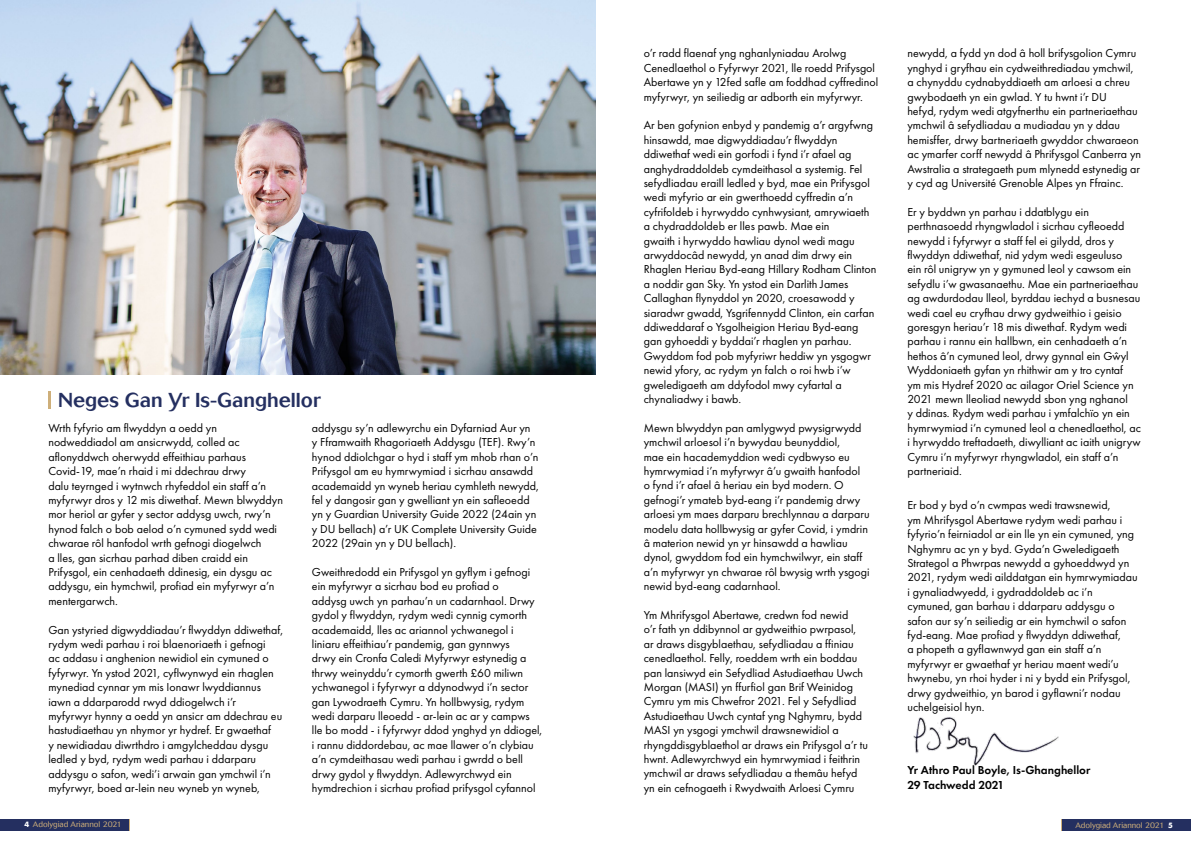
<style>
.page{position:relative;width:1191px;height:842px;background:#fff}
.page>*{position:absolute;margin:0;border:0;box-sizing:border-box;transform-origin:0 0}
.t1{font:500 20px "Cosmos Pro";color:#242f60}
.t2{font:12px/14.4px "Futura PT";color:#000}
.t3{font:600 12px "Futura PT";color:#000}
.t4{font:300 8px "Cosmos BQ";color:#ceaf7a}
.s1{font-family:"Futura PT";font-weight:700;color:#fff}
</style>
<div class="page">
<div style="left:0;top:819px;width:130px;height:12px;background:#242f60"></div>
<div style="left:1061px;top:820px;width:129px;height:11px;background:#242f60"></div>
<img style="left:0;top:0;width:595px;height:375px">
<hr style="left:48px;top:392px;width:3px;height:17px;background:#ceaf7a">
<img style="left:913px;top:717px;width:146px;height:49px">
<p class="t1" style="left:58px;top:387px;width:264px">Neges Gan Yr Is-Ganghellor</p>
<p class="t2" style="left:48px;top:421px;width:236px">Wrth fyfyrio am flwyddyn a oedd yn nodweddiadol am ansicrwydd, colled ac aflonyddwch oherwydd effeithiau parhaus Covid-19, mae’n rhaid i mi ddechrau drwy<br>dalu teyrnged i wytnwch rhyfeddol ein staff a’n myfyrwyr dros y 12 mis diwethaf. Mewn blwyddyn mor heriol ar gyfer y sector addysg uwch, rwy’n hynod falch o bob aelod o’n cymuned sydd wedi chwarae rôl hanfodol wrth gefnogi diogelwch<br>a lles, gan sicrhau parhad diben craidd ein Prifysgol, ein cenhadaeth ddinesig, ein dysgu ac addysgu, ein hymchwil, profiad ein myfyrwyr a’n mentergarwch.</p>
<p class="t2" style="left:48px;top:622px;width:236px">Gan ystyried digwyddiadau’r flwyddyn ddiwethaf, rydym wedi parhau i roi blaenoriaeth i gefnogi<br>ac addasu i anghenion newidiol ein cymuned o fyfyrwyr. Yn ystod 2021, cyflwynwyd ein rhaglen mynediad cynnar ym mis Ionawr lwyddiannus iawn a ddarparodd rwyd ddiogelwch i’r<br>myfyrwyr hynny a oedd yn ansicr am ddechrau eu hastudiaethau yn nhymor yr hydref. Er gwaethaf<br>y newidiadau diwrthdro i amgylcheddau dysgu ledled y byd, rydym wedi parhau i ddarparu addysgu o safon, wedi’i arwain gan ymchwil i’n myfyrwyr, boed ar-lein neu wyneb yn wyneb,</p>
<p class="t2" style="left:312px;top:421px;width:229px">addysgu sy’n adlewyrchu ein Dyfarniad Aur yn y Fframwaith Rhagoriaeth Addysgu (TEF). Rwy’n hynod ddiolchgar o hyd i staff ym mhob rhan o’n Prifysgol am eu hymrwymiad i sicrhau ansawdd academaidd yn wyneb heriau cymhleth newydd, fel y dangosir gan y gwelliant yn ein safleoedd yn y Guardian University Guide 2022 (24ain yn y DU bellach) a’r UK Complete University Guide 2022 (29ain yn y DU bellach).</p>
<p class="t2" style="left:312px;top:565px;width:232px">Gweithredodd ein Prifysgol yn gyflym i gefnogi ein myfyrwyr a sicrhau bod eu profiad o<br>addysg uwch yn parhau’n un cadarnhaol. Drwy gydol y flwyddyn, rydym wedi cynnig cymorth academaidd, lles ac ariannol ychwanegol i liniaru effeithiau’r pandemig, gan gynnwys<br>drwy ein Cronfa Caledi Myfyrwyr estynedig a thrwy weinyddu’r cymorth gwerth £60 miliwn ychwanegol i fyfyrwyr a ddynodwyd i’n sector gan Lywodraeth Cymru. Yn hollbwysig, rydym wedi darparu lleoedd - ar-lein ac ar y campws lle bo modd - i fyfyrwyr ddod ynghyd yn ddiogel, i rannu diddordebau, ac mae llawer o’n clybiau a’n cymdeithasau wedi parhau i gwrdd o bell drwy gydol y flwyddyn. Adlewyrchwyd ein hymdrechion i sicrhau profiad prifysgol cyfannol</p>
<p class="t2" style="left:643px;top:46px;width:236px">o’r radd flaenaf yng nghanlyniadau Arolwg Cenedlaethol o Fyfyrwyr 2021, lle roedd Prifysgol Abertawe yn y 12fed safle am foddhad cyffredinol myfyrwyr, yn seiliedig ar adborth ein myfyrwyr.</p>
<p class="t2" style="left:643px;top:118px;width:234px">Ar ben gofynion enbyd y pandemig a’r argyfwng hinsawdd, mae digwyddiadau’r flwyddyn ddiwethaf wedi ein gorfodi i fynd i’r afael ag anghydraddoldeb cymdeithasol a systemig. Fel sefydliadau eraill ledled y byd, mae ein Prifysgol wedi myfyrio ar ein gwerthoedd cyffredin a’n cyfrifoldeb i hyrwyddo cynhwysiant, amrywiaeth a chydraddoldeb er lles pawb. Mae ein<br>gwaith i hyrwyddo hawliau dynol wedi magu arwyddocâd newydd, yn anad dim drwy ein Rhaglen Heriau Byd-eang Hillary Rodham Clinton a noddir gan Sky. Yn ystod ein Darlith James Callaghan flynyddol yn 2020, croesawodd y siaradwr gwadd, Ysgrifennydd Clinton, ein carfan ddiweddaraf o Ysgolheigion Heriau Byd-eang gan gyhoeddi y byddai’r rhaglen yn parhau.<br>Gwyddom fod pob myfyriwr heddiw yn ysgogwr newid yfory, ac rydym yn falch o roi hwb i’w gweledigaeth am ddyfodol mwy cyfartal a chynaliadwy i bawb.</p>
<p class="t2" style="left:643px;top:420px;width:227px">Mewn blwyddyn pan amlygwyd pwysigrwydd ymchwil arloesol i’n bywydau beunyddiol,<br>mae ein hacademyddion wedi cydbwyso eu hymrwymiad i’n myfyrwyr â’u gwaith hanfodol<br>o fynd i’r afael â heriau ein byd modern. O gefnogi’r ymateb byd-eang i’r pandemig drwy arloesi ym maes darparu brechlynnau a darparu modelu data hollbwysig ar gyfer Covid, i ymdrin â materion newid yn yr hinsawdd a hawliau dynol, gwyddom fod ein hymchwilwyr, ein staff a’n myfyrwyr yn chwarae rôl bwysig wrth ysgogi newid byd-eang cadarnhaol.</p>
<p class="t2" style="left:643px;top:608px;width:226px">Ym Mhrifysgol Abertawe, credwn fod newid<br>o’r fath yn ddibynnol ar gydweithio pwrpasol, ar draws disgyblaethau, sefydliadau a ffiniau cenedlaethol. Felly, roeddem wrth ein boddau pan lansiwyd ein Sefydliad Astudiaethau Uwch Morgan (MASI) yn ffurfiol gan Brif Weinidog Cymru ym mis Chwefror 2021. Fel y Sefydliad Astudiaethau Uwch cyntaf yng Nghymru, bydd MASI yn ysgogi ymchwil drawsnewidiol a rhyngddisgyblaethol ar draws ein Prifysgol a’r tu hwnt. Adlewyrchwyd ein hymrwymiad i feithrin ymchwil ar draws sefydliadau a themâu hefyd yn ein cefnogaeth i Rwydwaith Arloesi Cymru</p>
<p class="t2" style="left:907px;top:46px;width:235px">newydd, a fydd yn dod â holl brifysgolion Cymru ynghyd i gryfhau ein cydweithrediadau ymchwil, a chynyddu cydnabyddiaeth am arloesi a chreu gwybodaeth yn ein gwlad. Y tu hwnt i’r DU<br>hefyd, rydym wedi atgyfnerthu ein partneriaethau ymchwil â sefydliadau a mudiadau yn y ddau hemisffer, drwy bartneriaeth gwyddor chwaraeon ac ymarfer corff newydd â Phrifysgol Canberra yn Awstralia a strategaeth pum mlynedd estynedig ar y cyd ag Université Grenoble Alpes yn Ffrainc.</p>
<p class="t2" style="left:907px;top:204px;width:235px">Er y byddwn yn parhau i ddatblygu ein perthnasoedd rhyngwladol i sicrhau cyfleoedd newydd i fyfyrwyr a staff fel ei gilydd, dros y flwyddyn ddiwethaf, nid ydym wedi esgeuluso<br>ein rôl unigryw yn y gymuned leol y cawsom ein sefydlu i’w gwasanaethu. Mae ein partneriaethau ag awdurdodau lleol, byrddau iechyd a busnesau wedi cael eu cryfhau drwy gydweithio i geisio goresgyn heriau’r 18 mis diwethaf. Rydym wedi parhau i rannu ein hallbwn, ein cenhadaeth a’n hethos â’n cymuned leol, drwy gynnal ein Gŵyl Wyddoniaeth gyfan yn rhithwir am y tro cyntaf<br>ym mis Hydref 2020 ac ailagor Oriel Science yn 2021 mewn lleoliad newydd sbon yng nghanol<br>y ddinas. Rydym wedi parhau i ymfalchïo yn ein hymrwymiad i’n cymuned leol a chenedlaethol, ac i hyrwyddo treftadaeth, diwylliant ac iaith unigryw Cymru i’n myfyrwyr rhyngwladol, ein staff a’n partneriaid.</p>
<p class="t2" style="left:907px;top:498px;width:232px">Er bod y byd o’n cwmpas wedi trawsnewid,<br>ym Mhrifysgol Abertawe rydym wedi parhau i fyfyrio’n feirniadol ar ein lle yn ein cymuned, yng Nghymru ac yn y byd. Gyda’n Gweledigaeth Strategol a Phwrpas newydd a gyhoeddwyd yn 2021, rydym wedi ailddatgan ein hymrwymiadau i gynaliadwyedd, i gydraddoldeb ac i’n cymuned, gan barhau i ddarparu addysgu o safon aur sy’n seiliedig ar ein hymchwil o safon fyd-eang. Mae profiad y flwyddyn ddiwethaf,<br>a phopeth a gyflawnwyd gan ein staff a’n myfyrwyr er gwaethaf yr heriau maent wedi’u hwynebu, yn rhoi hyder i ni y bydd ein Prifysgol, drwy gydweithio, yn barod i gyflawni’r nodau uchelgeisiol hyn.</p>
<p class="t3" style="left:907px;top:763px;width:184px">Yr Athro Paul Boyle, Is-Ghanghellor</p>
<p class="t3" style="left:907px;top:777px;width:98px">29 Tachwedd 2021</p>
<p class="t4" style="left:24px;top:820px;width:99px"><span class="s1">4</span> Adolygiad Ariannol 2021</p>
<p class="t4" style="left:1075px;top:821px;width:99px">Adolygiad Ariannol 2021 <span class="s1">5</span></p>
</div>
